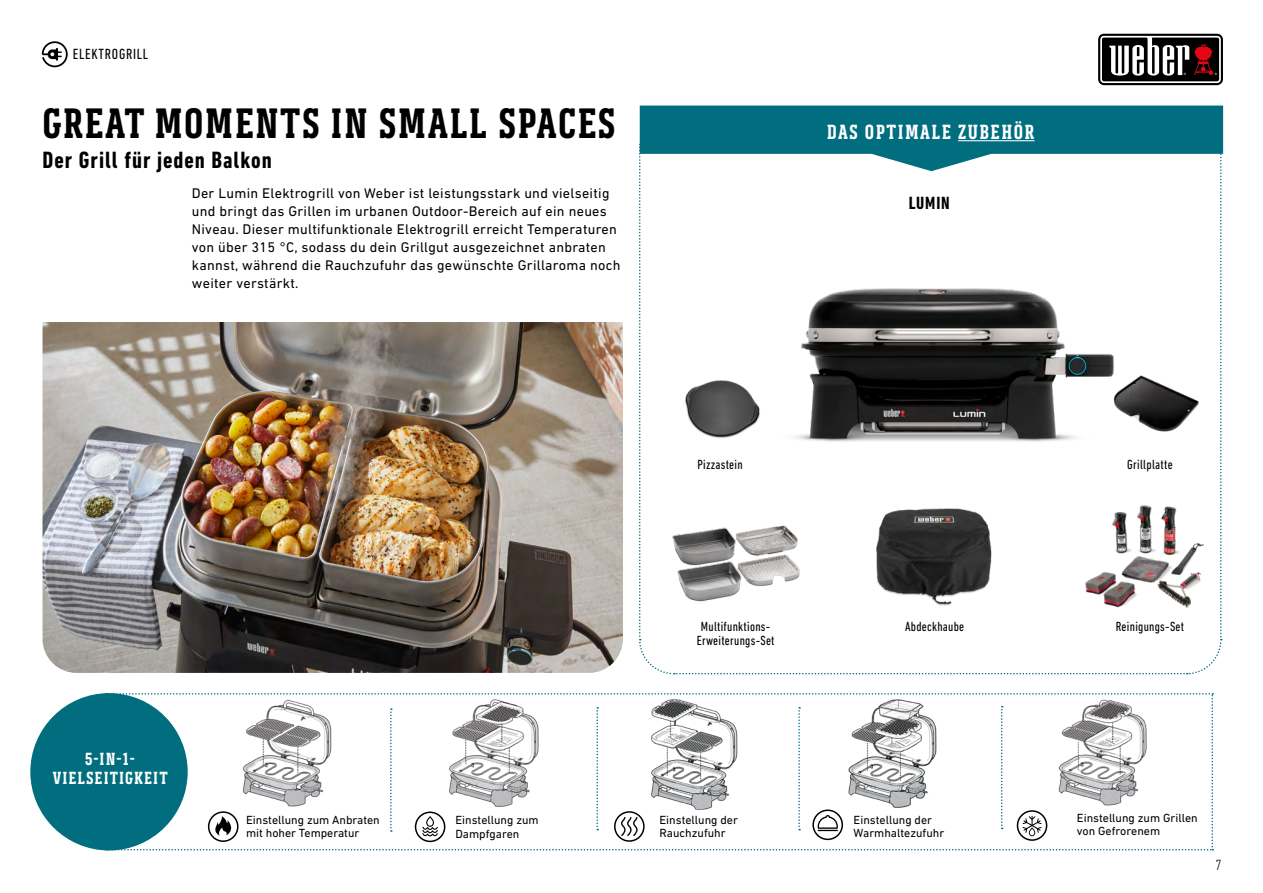
<style>
.page{position:relative;width:1263px;height:893px;background:#fff}
.page>*{position:absolute;margin:0;border:0;box-sizing:border-box;transform-origin:0 0}
.t1{font:700 43.5px "Weber Serif";letter-spacing:.03em;color:#000}
.t2{font:700 condensed 24px "DIN Next LT Pro";letter-spacing:.04em;color:#000}
.Tips_overskrift{font:700 21px "Weber Serif";letter-spacing:.07em;color:#fff}
.Opskrift_overskrift{font:700 18px/19.5px "Weber Serif";letter-spacing:.06em;color:#fff;text-align:center}
.Produkte_1_2{font:700 condensed 18px "DIN Next LT Pro";letter-spacing:.05em;color:#000}
.t3{font:condensed 15px "DIN Next LT Pro";letter-spacing:.05em;color:#000}
.t4{font:300 condensed 15px "DIN Next LT Pro";color:#000}
.t5{font:14.25px/18px "DIN Next LT Pro";letter-spacing:.02em;color:#000}
.t6{font:condensed 13.5px "DIN Next LT Pro";letter-spacing:.02em;color:#000}
.t7{font:12px/13.5px "DIN Next LT Pro";color:#000}
</style>
<div class="page">
<svg style="left:639px;top:105px;width:585px;height:570px"></svg>
<svg style="left:42px;top:41px;width:26px;height:26px"></svg>
<img style="left:757px;top:276px;width:375px;height:199px">
<img style="left:868px;top:507px;width:129px;height:99px">
<img style="left:670px;top:499px;width:131px;height:115px">
<img style="left:1076px;top:496px;width:131px;height:123px">
<img style="left:1008px;top:674px;width:212px;height:177px">
<div style="left:30px;top:693px;width:158px;height:157px;background:#006e7e;border-radius:50%"></div>
<svg style="left:105px;top:693px;width:1108px;height:157px"></svg>
<img style="left:43px;top:322px;width:580px;height:351px">
<hr style="left:958px;top:140px;width:76px;height:1px;background:#fff">
<img style="left:816px;top:693px;width:171px;height:115px">
<svg style="left:1098px;top:34px;width:125px;height:51px"></svg>
<svg style="left:1100px;top:36px;width:121px;height:47px"></svg>
<img style="left:683px;top:369px;width:78px;height:78px">
<img style="left:1106px;top:356px;width:96px;height:96px">
<p class="t3" style="left:73px;top:46px;width:77px">ELEKTROGRILL</p>
<p class="t1" style="left:43px;top:99px;width:575px">GREAT MOMENTS IN SMALL SPACES</p>
<p class="t2" style="left:43px;top:146px;width:231px">Der Grill für jeden Balkon</p>
<p class="t5" style="left:192px;top:184px;width:430px">Der Lumin Elektrogrill von Weber ist leistungsstark und vielseitig und bringt das Grillen im urbanen Outdoor-Bereich auf ein neues Niveau. Dieser multifunktionale Elektrogrill erreicht Temperaturen von über 315 °C, sodass du dein Grillgut ausgezeichnet anbraten kannst, während die Rauchzufuhr das gewünschte Grillaroma noch weiter verstärkt.</p>
<p class="Produkte_1_2" style="left:909px;top:193px;width:43px">LUMIN</p>
<p class="Tips_overskrift" style="left:827px;top:120px;width:209px">DAS OPTIMALE ZUBEHÖR</p>
<p class="Opskrift_overskrift" style="left:53px;top:749px;width:116px">5-IN-1-<br>VIELSEITIGKEIT</p>
<p class="t6" style="left:697px;top:456px;width:47px">Pizzastein</p>
<p class="t6" style="left:1127px;top:457px;width:47px">Grillplatte</p>
<p class="t6" style="left:701px;top:619px;width:71px">Multifunktions-</p>
<p class="t6" style="left:905px;top:619px;width:61px">Abdeckhaube</p>
<p class="t6" style="left:1116px;top:619px;width:70px">Reinigungs-Set</p>
<p class="t6" style="left:697px;top:633px;width:79px">Erweiterungs-Set</p>
<p class="t7" style="left:246px;top:812px;width:135px">Einstellung zum Anbraten mit hoher Temperatur</p>
<p class="t7" style="left:1077px;top:811px;width:122px">Einstellung zum Grillen von Gefrorenem</p>
<p class="t7" style="left:455px;top:813px;width:85px">Einstellung zum<br>Dampfgaren</p>
<p class="t7" style="left:659px;top:812px;width:80px">Einstellung der<br>Rauchzufuhr</p>
<p class="t7" style="left:854px;top:812px;width:92px">Einstellung der<br>Warmhaltezufuhr</p>
<p class="t4" style="left:1216px;top:856px;width:7px">7</p>
</div>
